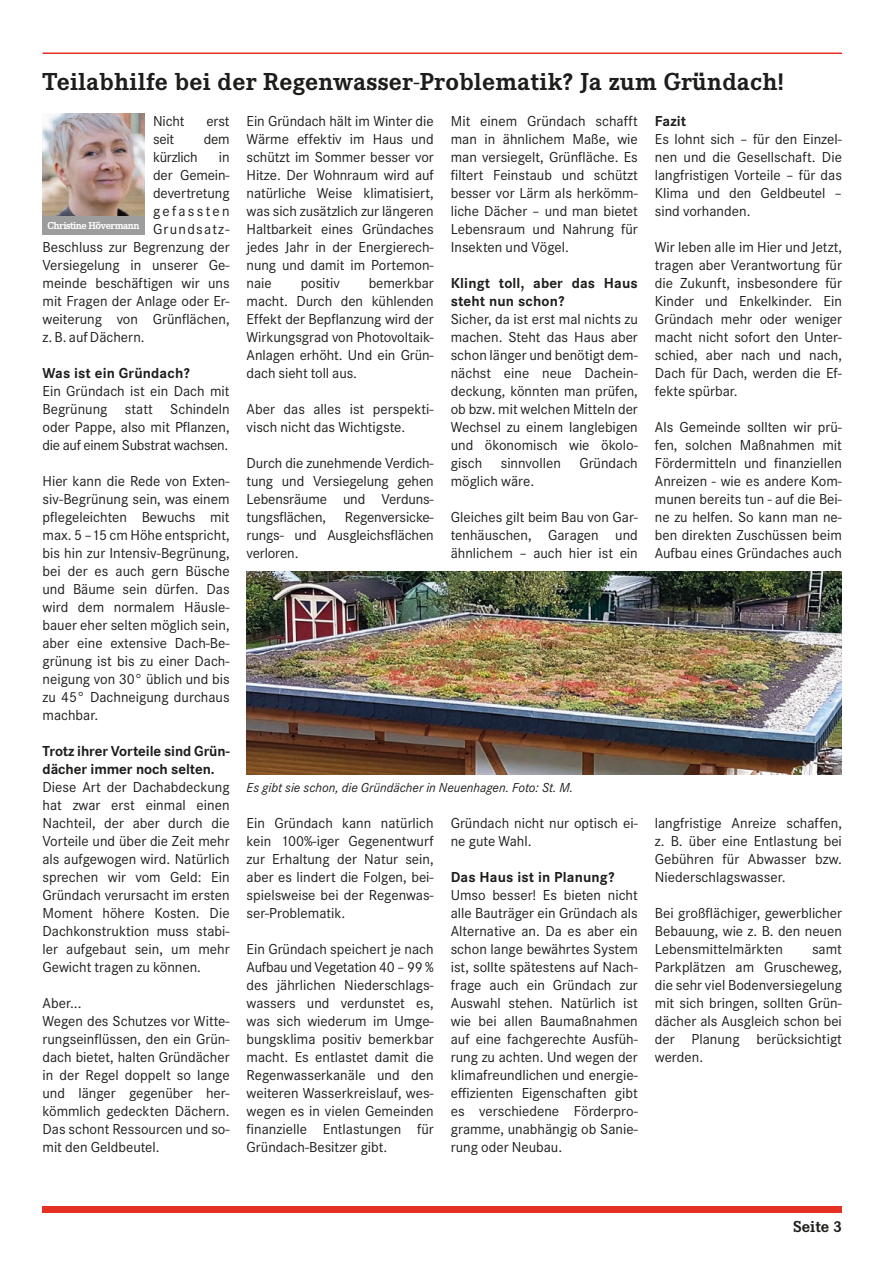
<style>
.page{position:relative;width:893px;height:1263px;background:#fff}
.page>*{position:absolute;margin:0;border:0;box-sizing:border-box;transform-origin:0 0}
.t1{font:700 25.5px "Corporate E";letter-spacing:.01em;color:#1d1d1b}
.t2{font:700 16.5px "Corporate E";color:#1d1d1b}
.t3{font:15px/18px "Corporate S";color:#1d1d1b;text-align:justify}
.t4{font:700 15px/18px "Corporate S";letter-spacing:.01em;color:#1d1d1b}
.t5{font:15px "Corporate S";letter-spacing:.08em;color:#1d1d1b}
.t6{font:15px "Corporate S";letter-spacing:.15em;color:#1d1d1b}
.t7{font:15px "Corporate S";letter-spacing:-.02em;color:#1d1d1b}
.t8{font:italic 13.5px "Corporate S";color:#1d1d1b}
.t9{font:700 10.5px "Corporate E";letter-spacing:-.05em;color:#fff}
</style>
<div class="page">
<div style="left:43px;top:1206px;width:799px;height:7px;background:#e63023"></div>
<hr style="left:43px;top:53px;width:799px;height:1px;background:#e63023">
<img style="left:43px;top:114px;width:102px;height:102px">
<div style="left:43px;top:216px;width:102px;height:18px;background:#9d9d9d"></div>
<img style="left:247px;top:572px;width:595px;height:202px">
<h1 class="t1" style="left:43px;top:67px;width:743px">Teilabhilfe bei der Regenwasser-Problematik? Ja zum Gründach!</h1>
<p class="t3" style="left:153px;top:112px;width:33px">Nicht</p>
<p class="t3" style="left:206px;top:112px;width:25px">erst</p>
<p class="t3" style="left:153px;top:130px;width:22px">seit</p>
<p class="t3" style="left:204px;top:130px;width:27px">dem</p>
<p class="t7" style="left:153px;top:149px;width:46px">kürzlich</p>
<p class="t3" style="left:219px;top:148px;width:12px">in</p>
<p class="t3" style="left:153px;top:166px;width:78px">der Gemein-</p>
<p class="t3" style="left:153px;top:184px;width:78px">devertretung</p>
<p class="t6" style="left:153px;top:203px;width:78px">gefassten</p>
<p class="t5" style="left:153px;top:221px;width:76px">Grundsatz--</p>
<p class="t3" style="left:43px;top:238px;width:189px">Beschluss zur Begrenzung der</p>
<p class="t3" style="left:43px;top:256px;width:189px">Versiegelung in unserer Ge-</p>
<p class="t3" style="left:43px;top:274px;width:189px">meinde beschäftigen wir uns</p>
<p class="t3" style="left:43px;top:292px;width:189px">mit Fragen der Anlage oder Er-</p>
<p class="t3" style="left:43px;top:310px;width:189px">weiterung von Grünflächen,</p>
<p class="t3" style="left:43px;top:328px;width:104px">z. B. auf Dächern.</p>
<p class="t4" style="left:43px;top:364px;width:149px">Was ist ein Gründach?</p>
<p class="t3" style="left:43px;top:382px;width:189px">Ein Gründach ist ein Dach mit Begrünung statt Schindeln oder Pappe, also mit Pflanzen, die auf einem Substrat wachsen.</p>
<p class="t3" style="left:43px;top:472px;width:189px">Hier kann die Rede von Exten&shy;siv-Begrünung sein, was einem pflegeleichten Bewuchs mit max. 5 –15 cm Höhe entspricht, bis hin zur Intensiv-Begrünung, bei der es auch gern Büsche und Bäume sein dürfen. Das wird dem normalem Häusle&shy;bauer eher selten möglich sein, aber eine extensive Dach-Be&shy;grünung ist bis zu einer Dach&shy;neigung von 30° üblich und bis zu 45° Dachneigung durchaus machbar.</p>
<p class="t4" style="left:43px;top:742px;width:189px">Trotz ihrer Vorteile sind Grün&shy;dächer immer noch selten.</p>
<p class="t3" style="left:43px;top:778px;width:189px">Diese Art der Dachabdeckung hat zwar erst einmal einen Nachteil, der aber durch die Vorteile und über die Zeit mehr als aufgewogen wird. Natürlich sprechen wir vom Geld: Ein Gründach verursacht im ersten Moment höhere Kosten. Die Dachkonstruktion muss stabi&shy;ler aufgebaut sein, um mehr Gewicht tragen zu können.</p>
<p class="t3" style="left:43px;top:994px;width:189px;text-align:left">Aber...<br>Wegen des Schutzes vor Witte&shy;rungseinflüssen, den ein Grün&shy;dach bietet, halten Gründächer in der Regel doppelt so lange und länger gegenüber her&shy;kömmlich gedeckten Dächern.<br>Das schont Ressourcen und so&shy;mit den Geldbeutel.</p>
<p class="t9" style="left:48px;top:219px;width:93px">Christine Hövermann</p>
<p class="t3" style="left:247px;top:112px;width:189px">Ein Gründach hält im Winter die Wärme effektiv im Haus und schützt im Sommer besser vor Hitze. Der Wohnraum wird auf natürliche Weise klimatisiert, was sich zusätzlich zur längeren Haltbarkeit eines Gründaches jedes Jahr in der Energierech&shy;nung und damit im Portemon&shy;naie</p>
<p class="t3" style="left:301px;top:274px;width:41px">positiv</p>
<p class="t3" style="left:247px;top:274px;width:189px;text-align:left;text-indent:122px">bemerkbar macht. Durch den kühlenden<br>Effekt der Bepflanzung wird der<br>Wirkungsgrad von Photovoltaik--<br>Anlagen erhöht. Und ein Grün&shy;dach sieht toll aus.</p>
<p class="t3" style="left:247px;top:400px;width:189px">Aber das alles ist perspekti&shy;visch nicht das Wichtigste.</p>
<p class="t3" style="left:247px;top:454px;width:189px">Durch die zunehmende Verdich&shy;tung und Versiegelung gehen Lebensräume und Verduns&shy;tungsflächen,</p>
<p class="t3" style="left:247px;top:508px;width:189px;text-indent:98px">Regenversicke&shy;rungs- und Ausgleichsflächen verloren.</p>
<p class="t3" style="left:451px;top:112px;width:189px">Mit einem Gründach schafft man in ähnlichem Maße, wie man versiegelt, Grünfläche. Es filtert Feinstaub und schützt besser vor Lärm als herkömm&shy;liche Dächer – und man bietet Lebensraum und Nahrung für Insekten und Vögel.</p>
<p class="t4" style="left:451px;top:274px;width:189px">Klingt toll, aber das Haus steht nun schon?</p>
<p class="t3" style="left:451px;top:310px;width:189px">Sicher, da ist erst mal nichts zu machen. Steht das Haus aber schon länger und benötigt dem&shy;nächst eine neue Dachein&shy;deckung, könnten man prüfen, ob bzw. mit welchen Mitteln der Wechsel zu einem langlebigen und ökonomisch wie ökolo&shy;gisch sinnvollen Gründach möglich wäre.</p>
<p class="t3" style="left:451px;top:508px;width:189px">Gleiches gilt beim Bau von Gar&shy;tenhäuschen, Garagen und ähnlichem – auch hier ist ein</p>
<p class="t8" style="left:247px;top:779px;width:328px">Es gibt sie schon, die Gründächer in Neuenhagen. Foto: St. M.</p>
<p class="t3" style="left:247px;top:814px;width:189px">Ein Gründach kann natürlich kein 100%-iger Gegenentwurf zur Erhaltung der Natur sein, aber es lindert die Folgen, bei&shy;spielsweise bei der Regenwas&shy;ser-Problematik.</p>
<p class="t3" style="left:247px;top:940px;width:189px">Ein Gründach speichert je nach Aufbau und Vegetation 40 – 99 % des jährlichen Niederschlags&shy;wassers und verdunstet es, was sich wiederum im Umge&shy;bungsklima positiv bemerkbar macht. Es entlastet damit die Regenwasserkanäle und den weiteren Wasserkreislauf, wes&shy;wegen es in vielen Gemeinden finanzielle Entlastungen für Gründach-Besitzer gibt.</p>
<p class="t3" style="left:451px;top:814px;width:189px">Gründach nicht nur optisch ei&shy;ne gute Wahl.</p>
<p class="t4" style="left:451px;top:868px;width:165px">Das Haus ist in Planung?</p>
<p class="t3" style="left:451px;top:886px;width:189px">Umso besser! Es bieten nicht alle Bauträger ein Gründach als Alternative an. Da es aber ein schon lange bewährtes System ist, sollte spätestens auf Nach&shy;frage auch ein Gründach zur Auswahl stehen. Natürlich ist wie bei allen Baumaßnahmen auf eine fachgerechte Ausfüh&shy;rung zu achten. Und wegen der klimafreundlichen und energie&shy;effizienten Eigenschaften gibt es verschiedene Förderpro&shy;gramme, unabhängig ob Sanie&shy;rung oder Neubau.</p>
<p class="t4" style="left:655px;top:112px;width:33px">Fazit</p>
<p class="t3" style="left:655px;top:130px;width:189px">Es lohnt sich – für den Einzel&shy;nen und die Gesellschaft. Die langfristigen Vorteile – für das Klima und den Geldbeutel – sind vorhanden.</p>
<p class="t3" style="left:655px;top:238px;width:189px">Wir leben alle im Hier und Jetzt, tragen aber Verantwortung für die Zukunft, insbesondere für Kinder und Enkelkinder. Ein Gründach mehr oder weniger macht nicht sofort den Unter&shy;schied, aber nach und nach, Dach für Dach, werden die Ef&shy;fekte spürbar.</p>
<p class="t3" style="left:655px;top:418px;width:189px">Als Gemeinde sollten wir prü&shy;fen, solchen Maßnahmen mit Fördermitteln und finanziellen Anreizen - wie es andere Kom&shy;munen bereits tun - auf die Bei&shy;ne zu helfen. So kann man ne&shy;ben direkten Zuschüssen beim Aufbau eines Gründaches auch</p>
<p class="t3" style="left:655px;top:814px;width:189px">langfristige Anreize schaffen, z. B. über eine Entlastung bei Gebühren für Abwasser bzw.<br>Niederschlagswasser.</p>
<p class="t3" style="left:655px;top:904px;width:189px">Bei großflächiger, gewerblicher Bebauung, wie z. B. den neuen Lebensmittelmärkten</p>
<p class="t3" style="left:655px;top:940px;width:189px;text-indent:157px">samt Parkplätzen am Gruscheweg, die sehr viel Bodenversiegelung mit sich bringen, sollten Grün&shy;dächer als Ausgleich schon bei der Planung berücksichtigt werden.</p>
<p class="t2" style="left:794px;top:1217px;width:50px">Seite 3</p>
</div>
